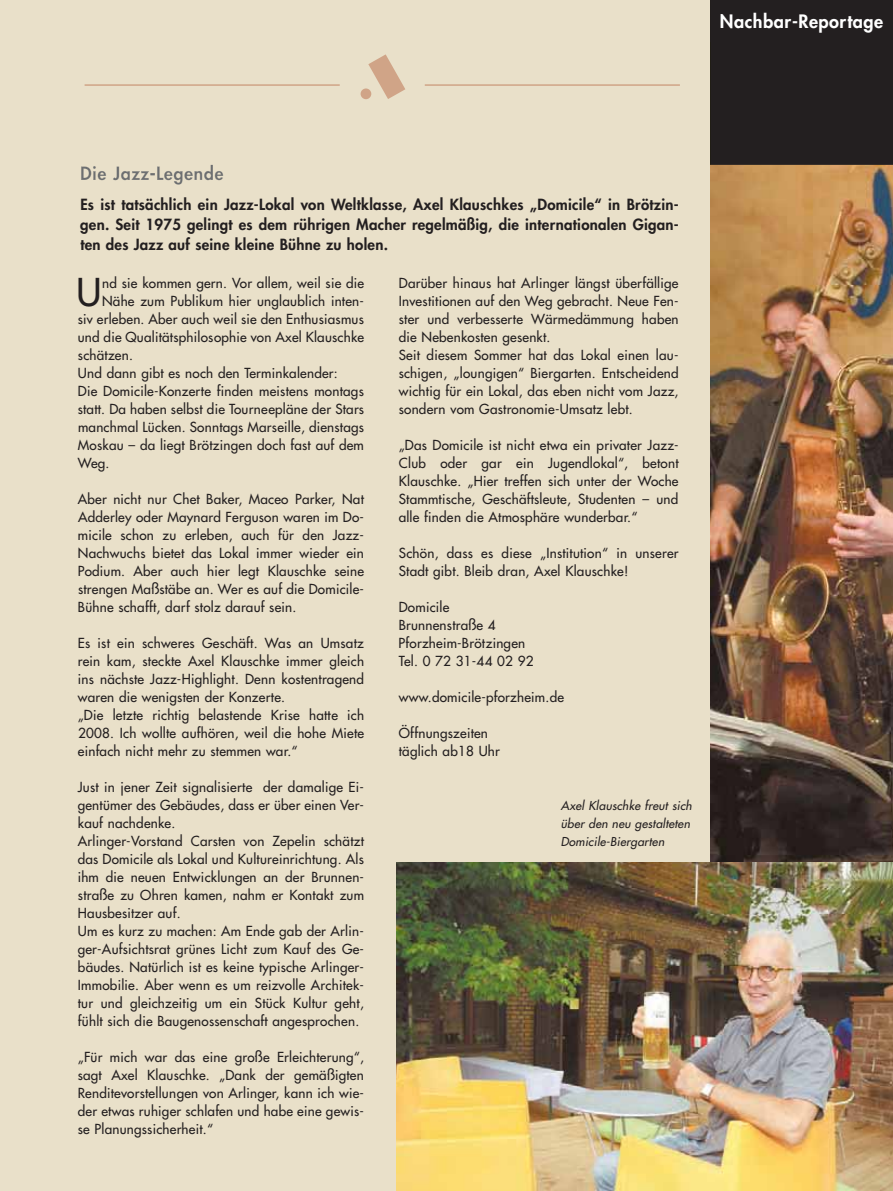
<style>
.page{position:relative;width:893px;height:1191px;background:#fff}
.page>*{position:absolute;margin:0;border:0;box-sizing:border-box;transform-origin:0 0}
.t1{font:37.35px "Futura";color:#231f20}
.t2{font:800 18px "Futura";letter-spacing:.03em;color:#fff}
.t3{font:800 18px "Futura";letter-spacing:.03em;color:#6d6f71}
.t4{font:800 15px/20px "Futura";letter-spacing:.015em;color:#231f20;text-align:justify}
.t5{font:13.5px/18px "Futura";letter-spacing:.015em;color:#231f20}
.t6{font:italic 12px/18px "Futura";letter-spacing:.015em;color:#231f20}
</style>
<div class="page">
<div style="left:0;top:0;width:710px;height:1190px;background:#e9e0c9"></div>
<div style="left:710px;top:0;width:183px;height:43px;background:#231f20"></div>
<hr style="left:710px;top:0;width:1px;height:43px;background:#211e16">
<svg style="left:361px;top:54px;width:44px;height:45px"></svg>
<hr style="left:425px;top:84px;width:255px;height:2px;background:#d0a487">
<hr style="left:85px;top:84px;width:255px;height:2px;background:#d0a487">
<div style="left:710px;top:43px;width:183px;height:127px;background:#231f20"></div>
<hr style="left:710px;top:43px;width:1px;height:122px;background:#211e16">
<img style="left:710px;top:165px;width:183px;height:697px">
<img style="left:396px;top:862px;width:497px;height:328px">
<h2 class="t2" style="left:720px;top:13px;width:165px">Nachbar-Reportage</h2>
<h2 class="t3" style="left:80px;top:165px;width:145px">Die Jazz-Legende</h2>
<p class="t4" style="left:80px;top:195px;width:600px">Es ist tatsächlich ein Jazz-Lokal von Weltklasse, Axel Klauschkes „Domicile“ in Brötzin&shy;gen. Seit 1975 gelingt es dem rührigen Macher regelmäßig, die internationalen Gigan&shy;ten des Jazz auf seine kleine Bühne zu holen.</p>
<h1 class="t1" style="left:77px;top:274px;width:26px">U</h1>
<p class="t5" style="left:102px;top:275px;width:263px">nd sie kommen gern. Vor allem, weil sie die</p>
<p class="t5" style="left:399px;top:275px;width:281px">Darüber hinaus hat Arlinger längst überfällige Investitionen auf den Weg gebracht. Neue Fen&shy;ster und verbesserte Wärmedämmung haben die Nebenkosten gesenkt.<br>Seit diesem Sommer hat das Lokal einen lau&shy;schigen, „loungigen“ Biergarten. Entscheidend wichtig für ein Lokal, das eben nicht vom Jazz, sondern vom Gastronomie-Umsatz lebt.</p>
<p class="t5" style="left:399px;top:437px;width:282px;text-align:justify">„Das Domicile ist nicht etwa ein privater Jazz-Club oder gar ein Jugendlokal“, betont Klauschke. „Hier treffen sich unter der Woche Stammtische, Geschäftsleute, Studenten – und alle finden die Atmosphäre wunderbar.“</p>
<p class="t5" style="left:399px;top:545px;width:281px">Schön, dass es diese „Institution“ in unserer<br>Stadt gibt. Bleib dran, Axel Klauschke!</p>
<p class="t5" style="left:399px;top:599px;width:136px">Domicile<br>Brunnenstraße 4<br>Pforzheim-Brötzingen<br>Tel. 0 72 31-44 02 92</p>
<p class="t5" style="left:399px;top:689px;width:167px">www.domicile-pforzheim.de</p>
<p class="t5" style="left:399px;top:725px;width:103px">Öffnungszeiten täglich ab18 Uhr</p>
<p class="t6" style="left:561px;top:797px;width:133px">Axel Klauschke freut sich über den neu gestalteten<br>Domicile-Biergarten</p>
<p class="t5" style="left:102px;top:293px;width:263px">Nähe zum Publikum hier unglaublich inten-</p>
<p class="t5" style="left:78px;top:311px;width:288px">siv erleben. Aber auch weil sie den Enthusiasmus</p>
<p class="t5" style="left:78px;top:329px;width:288px">und die Qualitätsphilosophie von Axel Klauschke</p>
<p class="t5" style="left:78px;top:347px;width:57px">schätzen.</p>
<p class="t5" style="left:78px;top:365px;width:261px">Und dann gibt es noch den Terminkalender:</p>
<p class="t5" style="left:78px;top:383px;width:288px">Die Domicile-Konzerte finden meistens montags</p>
<p class="t5" style="left:78px;top:401px;width:288px">statt. Da haben selbst die Tourneepläne der Stars</p>
<p class="t5" style="left:78px;top:419px;width:288px">manchmal Lücken. Sonntags Marseille, dienstags</p>
<p class="t5" style="left:78px;top:437px;width:288px">Moskau – da liegt Brötzingen doch fast auf dem</p>
<p class="t5" style="left:78px;top:455px;width:33px">Weg.</p>
<p class="t5" style="left:78px;top:491px;width:288px;text-align:justify">Aber nicht nur Chet Baker, Maceo Parker, Nat Adderley oder Maynard Ferguson waren im Do&shy;micile schon zu erleben, auch für den Jazz-Nachwuchs bietet das Lokal immer wieder ein Podium. Aber auch hier legt Klauschke seine strengen Maßstäbe an. Wer es auf die Domicile-Bühne schafft, darf stolz darauf sein.</p>
<p class="t5" style="left:78px;top:635px;width:288px">Es ist ein schweres Geschäft. Was an Umsatz rein kam, steckte Axel Klauschke immer gleich ins nächste Jazz-Highlight. Denn kostentragend waren die wenigsten der Konzerte.<br>„Die letzte richtig belastende Krise hatte ich 2008. Ich wollte aufhören, weil die hohe Miete einfach nicht mehr zu stemmen war.“</p>
<p class="t5" style="left:78px;top:779px;width:288px">Just in jener Zeit signalisierte der damalige Ei&shy;gentümer des Gebäudes, dass er über einen Ver&shy;kauf nachdenke.<br>Arlinger-Vorstand Carsten von Zepelin schätzt das Domicile als Lokal und Kultureinrichtung. Als ihm die neuen Entwicklungen an der Brunnen&shy;straße zu Ohren kamen, nahm er Kontakt zum Hausbesitzer auf.<br>Um es kurz zu machen: Am Ende gab der Arlin&shy;ger-Aufsichtsrat grünes Licht zum Kauf des Ge&shy;bäudes. Natürlich ist es keine typische Arlinger-Immobilie. Aber wenn es um reizvolle Architek&shy;tur und gleichzeitig um ein Stück Kultur geht, fühlt sich die Baugenossenschaft angesprochen.</p>
<p class="t5" style="left:78px;top:1049px;width:288px;text-align:justify">„Für mich war das eine große Erleichterung“, sagt Axel Klauschke. „Dank der gemäßigten Renditevorstellungen von Arlinger, kann ich wie&shy;der etwas ruhiger schlafen und habe eine gewis&shy;se Planungssicherheit.“</p>
</div>
